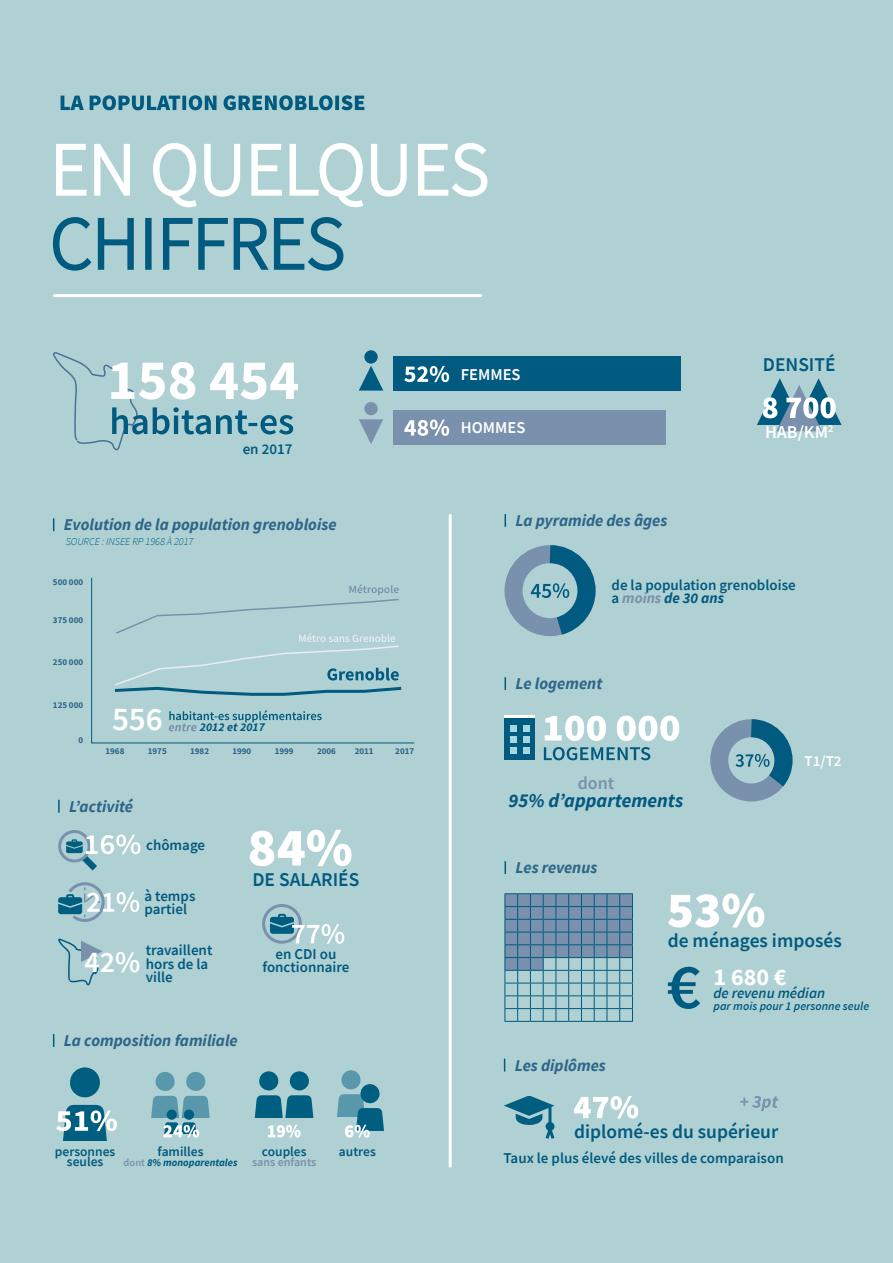
<style>
.page{position:relative;width:893px;height:1263px;background:#b0d1d3}
.page>*{position:absolute;margin:0;border:0;box-sizing:border-box;transform-origin:0 0}
.t1{font:700 57px "Source Sans Pro";color:#fff}
.t2{font:900 54px "Source Sans Pro";color:#fff}
.t3{font:600 33px "Source Sans Pro";color:#fff}
.t4{font:600 30px "Source Sans Pro";color:#fff}
.t5{font:700 24px "Source Sans Pro";color:#fff}
.t6{font:600 19.5px "Source Sans Pro";color:#015a7f}
.t7{font:italic 700 19.5px "Source Sans Pro";color:#015a7f}
.t8{font:600 18px "Source Sans Pro";color:#fff}
.t9{font:600 18px "Source Sans Pro";color:#7991ad}
.t10{font:italic 700 16.5px "Source Sans Pro";color:#2e6589}
.t11{font:600 16.5px "Source Sans Pro";color:#fff}
.t12{font:600 15px/13.5px "Source Sans Pro";color:#015a7f}
.t13{font:italic 600 15px "Source Sans Pro";color:#015a7f}
.t14{font:600 15px "Source Sans Pro";color:#fff}
.t15{font:600 13.5px/10.5px "Source Sans Pro";color:#015a7f;text-align:center}
.t16{font:italic 600 12px "Source Sans Pro";color:#015a7f}
.t17{font:600 12px "Source Sans Pro";color:#7991ad}
.t18{font:italic 700 12px "Source Sans Pro";letter-spacing:.01em;color:#015a7f}
.t19{font:italic 300 10.5px "Source Sans Pro";color:#015a7f}
.t20{font:italic 700 10.5px "Source Sans Pro";color:#015a7f}
.t21{font:700 9px "Source Sans Pro";color:#2e6589}
.s1{font-weight:600;font-style:normal;color:#7991ad}
.s2{font-weight:700;font-style:italic;color:#7991ad}
.s3{font-weight:700;font-style:italic}
</style>
<div class="page">
<svg style="left:53px;top:217px;width:291px;height:54px"></svg>
<svg style="left:56px;top:143px;width:432px;height:65px"></svg>
<hr style="left:54px;top:294px;width:427px;height:3px;background:#fff">
<svg style="left:53px;top:352px;width:240px;height:99px"></svg>
<div style="left:393px;top:356px;width:287px;height:35px;background:#015a7f"></div>
<svg style="left:404px;top:366px;width:45px;height:16px"></svg>
<div style="left:393px;top:410px;width:272px;height:34px;background:#7991ad"></div>
<svg style="left:404px;top:420px;width:45px;height:16px"></svg>
<div style="left:364px;top:350px;width:14px;height:14px;background:#015a7f;border-radius:50%"></div>
<svg style="left:359px;top:366px;width:24px;height:25px"></svg>
<div style="left:364px;top:402px;width:14px;height:13px;background:#7991ad;border-radius:50%"></div>
<svg style="left:359px;top:419px;width:24px;height:25px"></svg>
<svg style="left:757px;top:378px;width:85px;height:53px"></svg>
<div style="left:710px;top:719px;width:82px;height:82px;border:18px solid #7991ad;border-radius:50%"></div>
<svg style="left:733px;top:719px;width:60px;height:83px"></svg>
<svg style="left:545px;top:715px;width:134px;height:26px"></svg>
<svg style="left:544px;top:747px;width:106px;height:13px"></svg>
<div style="left:505px;top:715px;width:30px;height:45px;background:#fff"></div>
<div style="left:505px;top:718px;width:30px;height:42px;background:#015a7f"></div>
<svg style="left:510px;top:725px;width:6px;height:28px"></svg>
<svg style="left:523px;top:725px;width:6px;height:28px"></svg>
<svg style="left:668px;top:893px;width:96px;height:34px"></svg>
<svg style="left:668px;top:967px;width:32px;height:42px"></svg>
<svg style="left:505px;top:893px;width:128px;height:129px"></svg>
<svg style="left:58px;top:800px;width:2px;height:12px"></svg>
<svg style="left:58px;top:938px;width:45px;height:48px"></svg>
<svg style="left:58px;top:882px;width:81px;height:40px"></svg>
<div style="left:58px;top:830px;width:33px;height:32px;border:3px solid #7991ad;border-radius:50%"></div>
<svg style="left:67px;top:834px;width:74px;height:36px"></svg>
<div style="left:262px;top:904px;width:40px;height:40px;border:3px solid #7991ad;border-radius:50%"></div>
<svg style="left:270px;top:914px;width:74px;height:30px"></svg>
<svg style="left:53px;top:1034px;width:1px;height:12px"></svg>
<svg style="left:70px;top:1067px;width:30px;height:31px"></svg>
<svg style="left:56px;top:1105px;width:61px;height:36px"></svg>
<svg style="left:151px;top:1072px;width:59px;height:65px"></svg>
<svg style="left:254px;top:1071px;width:60px;height:46px"></svg>
<svg style="left:268px;top:1125px;width:33px;height:12px"></svg>
<svg style="left:337px;top:1070px;width:47px;height:67px"></svg>
<svg style="left:505px;top:514px;width:1px;height:12px"></svg>
<div style="left:505px;top:545px;width:91px;height:91px;border:18px solid #7991ad;border-radius:50%"></div>
<svg style="left:531px;top:545px;width:65px;height:91px"></svg>
<svg style="left:53px;top:519px;width:1px;height:12px"></svg>
<svg style="left:91px;top:577px;width:324px;height:166px"></svg>
<svg style="left:112px;top:584px;width:292px;height:113px"></svg>
<svg style="left:169px;top:710px;width:153px;height:21px"></svg>
<hr style="left:449px;top:515px;width:3px;height:651px;background:#fff">
<svg style="left:504px;top:1059px;width:1px;height:12px"></svg>
<svg style="left:504px;top:1096px;width:50px;height:42px"></svg>
<svg style="left:574px;top:1096px;width:64px;height:22px"></svg>
<svg style="left:740px;top:1096px;width:38px;height:15px"></svg>
<svg style="left:61px;top:95px;width:303px;height:15px"></svg>
<h1 class="t1" style="left:107px;top:341px;width:193px">158 454</h1>
<p class="t12" style="left:243px;top:442px;width:51px">en 2017</p>
<p class="t10" style="left:64px;top:514px;width:274px">Evolution de la population grenobloise</p>
<p class="t19" style="left:66px;top:535px;width:129px">SOURCE : INSEE RP 1968 À 2017</p>
<p class="t21" style="left:53px;top:575px;width:32px">500 000</p>
<p class="t21" style="left:53px;top:614px;width:32px">375 000</p>
<p class="t21" style="left:53px;top:656px;width:32px">250 000</p>
<p class="t21" style="left:53px;top:698px;width:32px">125 000</p>
<p class="t21" style="left:78px;top:734px;width:6px">0</p>
<h3 class="t3" style="left:112px;top:697px;width:52px">556</h3>
<p class="t18" style="left:200px;top:719px;width:67px">2012 et 2017</p>
<p class="t21" style="left:105px;top:745px;width:21px">1968</p>
<p class="t21" style="left:148px;top:745px;width:21px">1975</p>
<p class="t21" style="left:190px;top:745px;width:21px">1982</p>
<p class="t21" style="left:232px;top:745px;width:21px">1990</p>
<p class="t21" style="left:275px;top:745px;width:21px">1999</p>
<p class="t21" style="left:317px;top:745px;width:21px">2006</p>
<p class="t21" style="left:355px;top:745px;width:21px">2011</p>
<p class="t21" style="left:395px;top:745px;width:21px">2017</p>
<p class="t10" style="left:69px;top:795px;width:65px">L’activité</p>
<p class="t12" style="left:146px;top:838px;width:61px">chômage</p>
<p class="t12" style="left:144px;top:889px;width:53px">à temps partiel</p>
<p class="t12" style="left:146px;top:943px;width:68px">travaillent hors de la ville</p>
<h3 class="t4" style="left:84px;top:942px;width:58px">42%</h3>
<h2 class="t2" style="left:247px;top:810px;width:107px">84%</h2>
<h3 class="t6" style="left:252px;top:867px;width:108px">DE SALARIÉS</h3>
<p class="t12" style="left:262px;top:947px;width:89px;text-align:center">en CDI ou fonctionnaire</p>
<p class="t10" style="left:64px;top:1029px;width:175px">La composition familiale</p>
<p class="t15" style="left:55px;top:1146px;width:62px">personnes seules</p>
<p class="t15" style="left:158px;top:1146px;width:47px">familles</p>
<p class="t20" style="left:124px;top:1155px;width:115px"><span class="s1">dont</span> 8% monoparentales</p>
<p class="t15" style="left:262px;top:1146px;width:46px">couples</p>
<p class="t17" style="left:252px;top:1154px;width:66px">sans enfants</p>
<p class="t15" style="left:339px;top:1146px;width:38px">autres</p>
<p class="t11" style="left:461px;top:363px;width:61px">FEMMES</p>
<p class="t11" style="left:461px;top:417px;width:66px">HOMMES</p>
<p class="t10" style="left:516px;top:509px;width:153px">La pyramide des âges</p>
<h3 class="t6" style="left:763px;top:352px;width:74px">DENSITÉ</h3>
<p class="t8" style="left:765px;top:420px;width:70px">HAB/KM<sup>2</sup></p>
<p class="t12" style="left:612px;top:578px;width:186px">de la population grenobloise a <span class="s2">moins</span> <span class="s3">de 30 ans</span></p>
<p class="t10" style="left:516px;top:673px;width:88px">Le logement</p>
<p class="t9" style="left:578px;top:771px;width:38px">dont</p>
<h3 class="t7" style="left:509px;top:787px;width:176px">95% d’appartements</h3>
<p class="t10" style="left:516px;top:857px;width:83px">Les revenus</p>
<p class="t14" style="left:805px;top:751px;width:38px">T1/T2</p>
<p class="t10" style="left:515px;top:1054px;width:93px">Les diplômes</p>
<h3 class="t6" style="left:668px;top:927px;width:175px">de ménages imposés</h3>
<h3 class="t5" style="left:713px;top:960px;width:74px">1 680 €</h3>
<p class="t13" style="left:713px;top:983px;width:113px">de revenu médian</p>
<p class="t16" style="left:713px;top:998px;width:157px">par mois pour 1 personne seule</p>
<h3 class="t6" style="left:574px;top:1119px;width:206px">diplomé-es du supérieur</h3>
<p class="t12" style="left:503px;top:1151px;width:282px">Taux le plus élevé des villes de comparaison</p>
</div>
